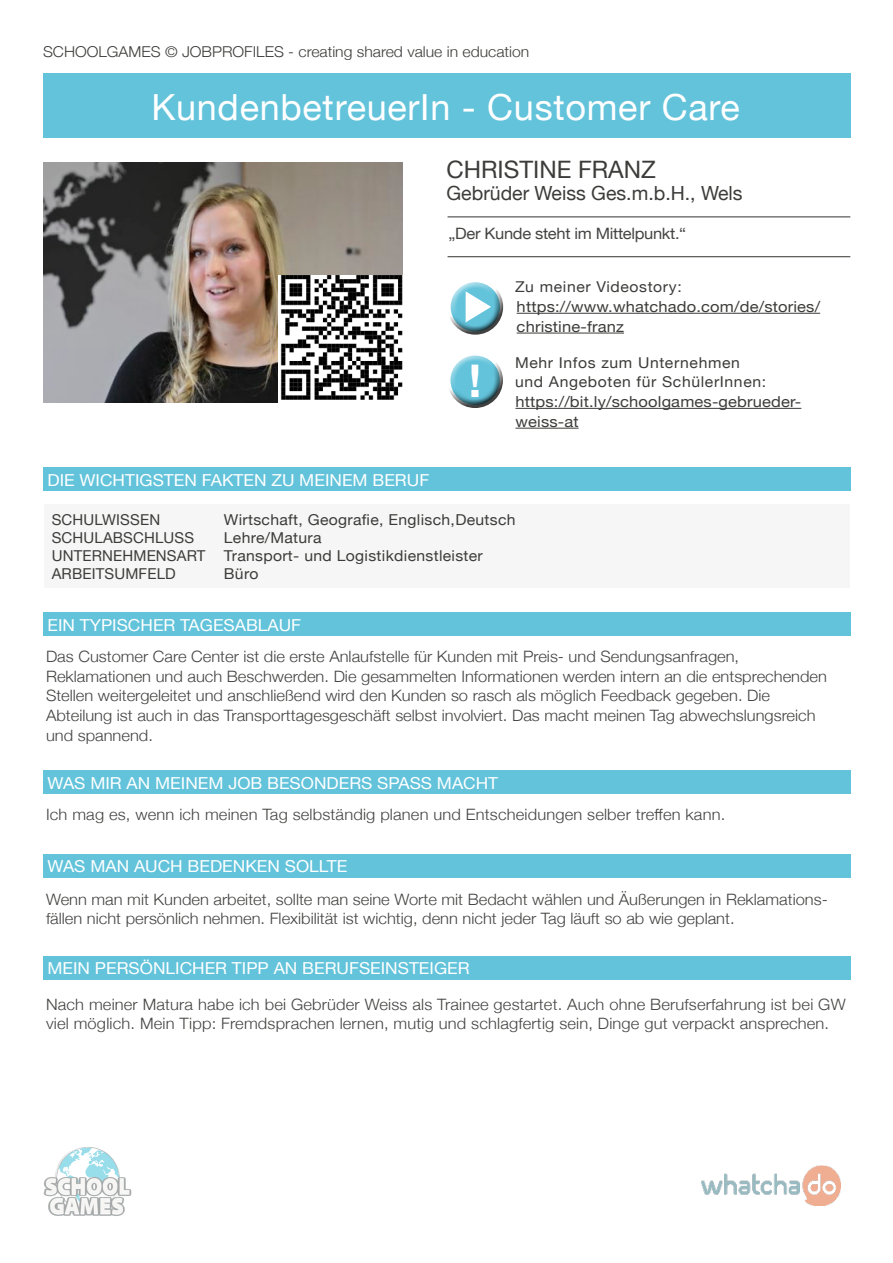
<style>
.page{position:relative;width:893px;height:1263px;background:#fff}
.page>*{position:absolute;margin:0;border:0;box-sizing:border-box;transform-origin:0 0}
.t1{font:700 45px "Helvetica Neue";color:#fff}
.t2{font:36px "Helvetica Neue";letter-spacing:.02em;color:#fff}
.t3{font:24px "Helvetica Neue";color:#3c3c3a}
.t4{font:19.5px "Helvetica Neue";color:#3c3c3a}
.t5{font:16.5px "Helvetica Neue";color:#fff;scale:1.05 1}
.t6{font:300 15.6px/19.8px "Helvetica Neue";color:#444443;scale:1.05 1}
.t7{font:15.6px "Helvetica Neue";letter-spacing:-.02em;color:#444443;scale:1.05 1}
.t8{font:15.15px/19.8px "Helvetica Neue";letter-spacing:.01em;color:#3c3c3a;scale:1.09 1}
.t9{font:15px "Helvetica Neue";letter-spacing:.02em;color:#3c3c3a;scale:1.05 1}
.t10{font:15px "Helvetica Neue";letter-spacing:.04em;color:#3c3c3a;scale:1.05 1}
.t11{font:300 15px "Helvetica Neue";color:#3c3c3a;scale:1.05 1}
.t12{font:15px "Helvetica Neue";letter-spacing:.02em;color:#3c3c3a}
</style>
<div class="page">
<div style="left:44px;top:504px;width:806px;height:84px;background:#f6f6f6"></div>
<div style="left:43px;top:73px;width:807px;height:64px;background:#62c3db"></div>
<div style="left:43px;top:468px;width:807px;height:23px;background:#62c3db"></div>
<div style="left:43px;top:612px;width:807px;height:24px;background:#62c3db"></div>
<div style="left:43px;top:771px;width:807px;height:23px;background:#62c3db"></div>
<div style="left:43px;top:854px;width:807px;height:24px;background:#62c3db"></div>
<div style="left:43px;top:956px;width:807px;height:24px;background:#62c3db"></div>
<img style="left:43px;top:162px;width:359px;height:241px">
<hr style="left:448px;top:216px;width:402px;height:1px;background:#4a4a49">
<hr style="left:448px;top:256px;width:402px;height:1px;background:#4a4a49">
<div style="left:446px;top:352px;width:57px;height:41px;background:#fff;opacity:.75"></div>
<div style="left:446px;top:360px;width:57px;height:49px;background:#000;opacity:.75"></div>
<img style="left:44px;top:1147px;width:88px;height:69px">
<hr style="left:517px;top:313px;width:303px;height:1px;background:#3c3c3a">
<hr style="left:517px;top:333px;width:107px;height:1px;background:#3c3c3a">
<hr style="left:515px;top:408px;width:286px;height:1px;background:#3c3c3a">
<hr style="left:515px;top:428px;width:64px;height:1px;background:#3c3c3a">
<img style="left:279px;top:275px;width:124px;height:128px">
<div style="left:446px;top:278px;width:58px;height:41px;background:#fff;opacity:.75"></div>
<div style="left:446px;top:287px;width:58px;height:49px;background:#000;opacity:.75"></div>
<svg style="left:466px;top:291px;width:25px;height:31px"></svg>
<img style="left:702px;top:1166px;width:138px;height:39px">
<p class="t11" style="left:43px;top:39px;width:465px">SCHOOLGAMES © JOBPROFILES - creating shared value in education</p>
<p class="t2" style="left:151px;top:81px;width:590px">KundenbetreuerIn - Customer Care</p>
<p class="t3" style="left:446px;top:152px;width:211px">CHRISTINE FRANZ</p>
<p class="t4" style="left:446px;top:179px;width:298px">Gebrüder Weiss Ges.m.b.H., Wels</p>
<p class="t7" style="left:449px;top:222px;width:228px">„Der Kunde steht im Mittelpunkt.“</p>
<p class="t10" style="left:515px;top:275px;width:160px">Zu meiner Videostory:</p>
<p class="t5" style="left:47px;top:468px;width:365px">DIE WICHTIGSTEN FAKTEN ZU MEINEM BERUF</p>
<p class="t1" style="left:469px;top:346px;width:14px">!</p>
<p class="t8" style="left:517px;top:297px;width:280px">https://www.whatchado.com/de/stories/ christine-franz</p>
<p class="t10" style="left:515px;top:352px;width:216px">Mehr Infos zum Unternehmen</p>
<p class="t10" style="left:515px;top:370px;width:241px">und Angeboten für SchülerInnen:</p>
<p class="t8" style="left:515px;top:392px;width:264px">https://bit.ly/schoolgames-gebrueder&shy;weiss-at</p>
<p class="t12" style="left:52px;top:509px;width:110px">SCHULWISSEN</p>
<p class="t12" style="left:52px;top:527px;width:144px">SCHULABSCHLUSS</p>
<p class="t12" style="left:52px;top:545px;width:155px">UNTERNEHMENSART</p>
<p class="t12" style="left:52px;top:563px;width:126px">ARBEITSUMFELD</p>
<p class="t9" style="left:224px;top:509px;width:279px">Wirtschaft, Geografie, Englisch,Deutsch</p>
<p class="t9" style="left:224px;top:527px;width:95px">Lehre/Matura</p>
<p class="t9" style="left:224px;top:545px;width:248px">Transport- und Logistikdienstleister</p>
<p class="t9" style="left:224px;top:563px;width:34px">Büro</p>
<p class="t5" style="left:47px;top:614px;width:243px">EIN TYPISCHER TAGESABLAUF</p>
<p class="t6" style="left:46px;top:645px;width:745px">Das Customer Care Center ist die erste Anlaufstelle für Kunden mit Preis- und Sendungsanfragen, Reklamationen und auch Beschwerden. Die gesammelten Informationen werden intern an die entsprechenden Stellen weitergeleitet und anschließend wird den Kunden so rasch als möglich Feedback gegeben. Die Abteilung ist auch in das Transporttagesgeschäft selbst involviert. Das macht meinen Tag abwechslungsreich und spannend.</p>
<p class="t5" style="left:47px;top:771px;width:431px">WAS MIR AN MEINEM JOB BESONDERS SPASS MACHT</p>
<p class="t6" style="left:46px;top:804px;width:648px">Ich mag es, wenn ich meinen Tag selbständig planen und Entscheidungen selber treffen kann.</p>
<p class="t5" style="left:47px;top:854px;width:287px">WAS MAN AUCH BEDENKEN SOLLTE</p>
<p class="t6" style="left:46px;top:888px;width:746px">Wenn man mit Kunden arbeitet, sollte man seine Worte mit Bedacht wählen und Äußerungen in Reklamations&shy;fällen nicht persönlich nehmen. Flexibilität ist wichtig, denn nicht jeder Tag läuft so ab wie geplant.</p>
<p class="t5" style="left:47px;top:957px;width:404px">MEIN PERSÖNLICHER TIPP AN BERUFSEINSTEIGER</p>
<p class="t6" style="left:46px;top:993px;width:763px">Nach meiner Matura habe ich bei Gebrüder Weiss als Trainee gestartet. Auch ohne Berufserfahrung ist bei GW viel möglich. Mein Tipp: Fremdsprachen lernen, mutig und schlagfertig sein, Dinge gut verpackt ansprechen.</p>
</div>
